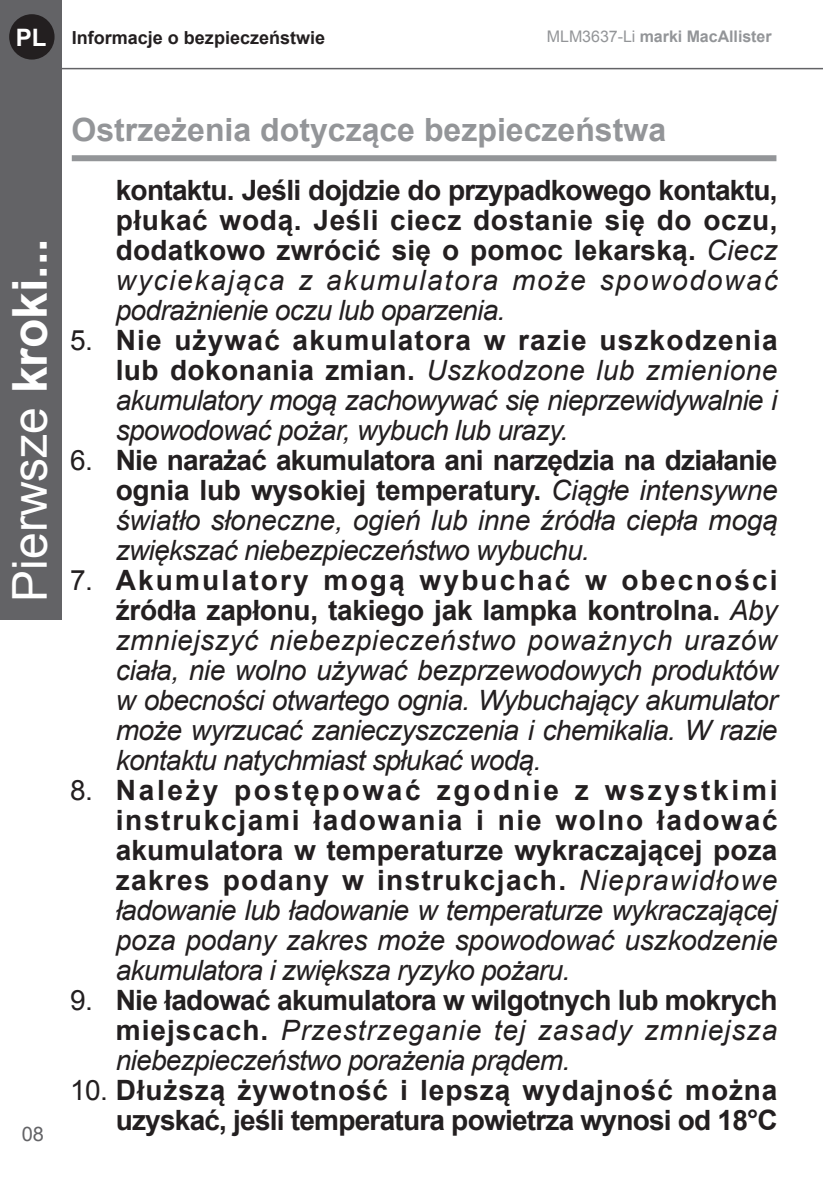
<style>
.page{position:relative;width:823px;height:1191px;background:#fff}
.page>*{position:absolute;margin:0;border:0;box-sizing:border-box;transform-origin:0 0}
.t1{font:48px "Arial";color:#fff}
.t2{font:700 32px "Arial";color:#939598}
.t3{font:italic 28px/30px "Arial";letter-spacing:-.025em;color:#231f20;text-align:justify}
.t4{font:700 28px/30px "Arial";letter-spacing:.01em;color:#231f20;text-align:justify}
.t5{font:700 28px/30px "Arial";letter-spacing:-.03em;color:#231f20;text-align:right}
.t6{font:700 24px "Arial";color:#fff}
.t7{font:20px "Arial";color:#636366}
.t8{font:700 18px "Arial";color:#231f20}
.t9{font:700 16px "Arial";letter-spacing:-.005em;color:#939598}
.s1{font-weight:400}
.s2{font-weight:700}
.s3{font-weight:400;font-style:italic}
.s4{font-style:normal}
.s5{font-weight:700;font-style:normal}
</style>
<div class="page">
<div style="left:0;top:0;width:61px;height:619px;background:#636366"></div>
<div style="left:9px;top:14px;width:45px;height:46px;background:#231f20;border-radius:50%"></div>
<hr style="left:50px;top:68px;width:772px;height:1px;background:#636366">
<div style="left:72px;top:155px;width:704px;height:6px;background:#939598"></div>
<p class="t6" style="left:16px;top:22px;width:32px">PL</p>
<p class="t9" style="left:546px;top:25px;width:226px"><span class="s1">MLM3637-Li</span> marki MacAllister</p>
<p class="t8" style="left:72px;top:26px;width:255px">Informacje o bezpieczeństwie</p>
<h1 class="t1" style="left:-2px;top:601px;width:364px;rotate:-90deg">Pierwsze <span class="s2">kroki...</span></h1>
<p class="t7" style="left:22px;top:1121px;width:24px">08</p>
<p class="t2" style="left:71px;top:108px;width:595px">Ostrzeżenia dotyczące bezpieczeństwa</p>
<p class="t4" style="left:116px;top:176px;width:663px">kontaktu. Jeśli dojdzie do przypadkowego kontaktu, płukać wodą. Jeśli ciecz dostanie się do oczu, dodatkowo zwrócić się o pomoc lekarską. <span class="s3">Ciecz wyciekająca z akumulatora może spowodować podrażnienie oczu lub oparzenia.</span></p>
<p class="t3" style="left:116px;top:325px;width:663px;text-indent:-45px"><span class="s4">5.</span> <span class="s5">Nie używać akumulatora w razie uszkodzenia lub dokonania zmian.</span> Uszkodzone lub zmienione akumulatory mogą zachowywać się nieprzewidywalnie i spowodować pożar, wybuch lub urazy.</p>
<p class="t3" style="left:116px;top:445px;width:663px;text-indent:-45px"><span class="s4">6.</span> <span class="s5">Nie narażać akumulatora ani narzędzia na działanie ognia lub wysokiej temperatury.</span> Ciągłe intensywne światło słoneczne, ogień lub inne źródła ciepła mogą zwiększać niebezpieczeństwo wybuchu.</p>
<p class="t3" style="left:116px;top:565px;width:663px;text-indent:-45px"><span class="s4">7.</span> <span class="s5">Akumulatory mogą wybuchać w obecności źródła zapłonu, takiego jak lampka kontrolna.</span> Aby zmniejszyć niebezpieczeństwo poważnych urazów ciała, nie wolno używać bezprzewodowych produktów w obecności otwartego ognia. Wybuchający akumulator może wyrzucać zanieczyszczenia i chemikalia. W razie kontaktu natychmiast spłukać wodą.</p>
<p class="t4" style="left:116px;top:776px;width:663px;text-indent:-45px"><span class="s1">8.</span> Należy postępować zgodnie z wszystkimi instrukcjami ładowania i nie wolno ładować akumulatora w temperaturze wykraczającej poza zakres podany w instrukcjach. <span class="s3">Nieprawidłowe ładowanie lub ładowanie w temperaturze wykraczającej poza podany zakres może spowodować uszkodzenie akumulatora i zwiększa ryzyko pożaru.</span></p>
<p class="t3" style="left:116px;top:985px;width:663px;text-indent:-45px"><span class="s4">9.</span> <span class="s5">Nie ładować akumulatora w wilgotnych lub mokrych miejscach.</span> Przestrzeganie tej zasady zmniejsza niebezpieczeństwo porażenia prądem.</p>
<p class="t5" style="left:70px;top:1076px;width:708px"><span class="s1">10.</span> Dłuższą żywotność i lepszą wydajność można uzyskać, jeśli temperatura powietrza wynosi od 18°C</p>
</div>
